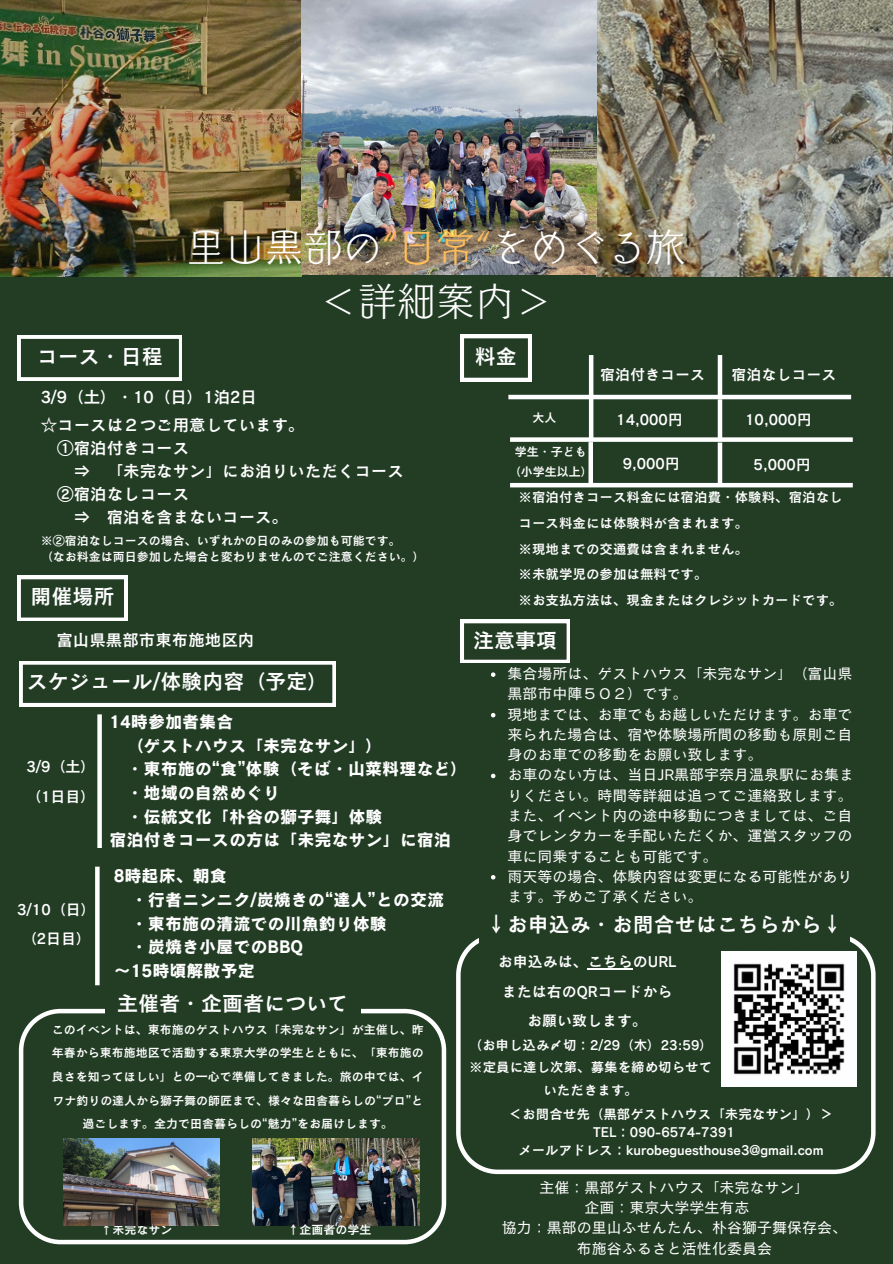
<style>
.page{position:relative;width:893px;height:1264px;background:#fff}
.page>*{position:absolute;margin:0;border:0;box-sizing:border-box;transform-origin:0 0}
.t1{font:39px "Canva Pearl Std L";color:#fff}
.t2{font:21px "Canva Cezanne Pro N DB";color:#fff}
.t3{font:17.1px "Canva Cezanne Pro N B";color:#fff}
.t4{font:16.5px "Canva Cezanne Pro N DB";color:#fff}
.t5{font:15px/20.2px "Canva Cezanne Pro N M";color:#fff}
.t6{font:15px/29.2px "Canva Cezanne Pro N DB";color:#fff;text-align:center}
.t7{font:13.5px/25.8px "Canva Cezanne Pro N DB";color:#fff}
.t8{font:12px/23.7px "Canva Cezanne Pro N DB";color:#fff;text-align:center}
.s1{color:#ffbd59}
</style>
<div class="page">
<div style="left:0;top:0;width:892px;height:1263px;background:#233d25"></div>
<svg style="left:18px;top:335px;width:164px;height:45px"></svg>
<svg style="left:18px;top:576px;width:109px;height:45px"></svg>
<svg style="left:460px;top:335px;width:71px;height:46px"></svg>
<svg style="left:19px;top:661px;width:317px;height:45px"></svg>
<div style="left:97px;top:714px;width:5px;height:134px;background:#fff"></div>
<div style="left:95px;top:866px;width:5px;height:119px;background:#fff"></div>
<svg style="left:460px;top:620px;width:110px;height:42px"></svg>
<svg style="left:19px;top:1008px;width:427px;height:235px"></svg>
<img style="left:253px;top:1138px;width:166px;height:87px">
<div style="left:105px;top:985px;width:255px;height:38px;background:#233d25"></div>
<img style="left:0;top:0;width:301px;height:277px">
<img style="left:596px;top:0;width:296px;height:277px">
<svg style="left:456px;top:936px;width:419px;height:238px"></svg>
<div style="left:479px;top:906px;width:370px;height:38px;background:#233d25"></div>
<hr style="left:508px;top:395px;width:343px;height:4px;background:#fff">
<div style="left:510px;top:437px;width:342px;height:5px;background:#fff"></div>
<hr style="left:510px;top:483px;width:342px;height:4px;background:#fff">
<div style="left:588px;top:442px;width:5px;height:41px;background:#fff"></div>
<hr style="left:589px;top:399px;width:4px;height:41px;background:#fff">
<hr style="left:589px;top:355px;width:4px;height:41px;background:#fff">
<div style="left:717px;top:355px;width:5px;height:41px;background:#fff"></div>
<div style="left:717px;top:399px;width:5px;height:41px;background:#fff"></div>
<div style="left:717px;top:442px;width:5px;height:41px;background:#fff"></div>
<img style="left:64px;top:1138px;width:155px;height:87px">
<img style="left:301px;top:0;width:295px;height:274px">
<img style="left:721px;top:951px;width:135px;height:135px">
<hr style="left:588px;top:968px;width:45px;height:1px;background:#fff">
<svg style="left:491px;top:672px;width:4px;height:5px"></svg>
<svg style="left:491px;top:713px;width:4px;height:4px"></svg>
<svg style="left:491px;top:773px;width:4px;height:5px"></svg>
<svg style="left:491px;top:875px;width:4px;height:4px"></svg>
<h2 class="t2" style="left:37px;top:345px;width:127px">コース・日程</h2>
<h6 class="t1" style="left:187px;top:228px;width:500px">里山黒部の<span class="s1">“日常“</span>をめぐる旅</h6>
<h6 class="t1" style="left:319px;top:282px;width:235px">＜詳細案内＞</h6>
<h2 class="t2" style="left:475px;top:346px;width:41px">料金</h2>
<p class="t6" style="left:600px;top:359px;width:106px">宿泊付きコース</p>
<p class="t6" style="left:731px;top:359px;width:106px">宿泊なしコース</p>
<h4 class="t4" style="left:41px;top:389px;width:212px">3/9（土）・10（日）1泊2日</h4>
<h4 class="t4" style="left:41px;top:416px;width:265px">☆コースは２つご用意しています。</h4>
<h4 class="t4" style="left:57px;top:439px;width:133px">①宿泊付きコース</h4>
<h4 class="t4" style="left:74px;top:462px;width:331px">⇒ 「未完なサン」にお泊りいただくコース</h4>
<h4 class="t4" style="left:57px;top:485px;width:133px">②宿泊なしコース</h4>
<h4 class="t4" style="left:74px;top:508px;width:216px">⇒ 宿泊を含まないコース。</h4>
<p class="t8" style="left:41px;top:528px;width:361px">※②宿泊なしコースの場合、いずれかの日のみの参加も可能です。</p>
<p class="t8" style="left:41px;top:545px;width:385px">（なお料金は両日参加した場合と変わりませんのでご注意ください。）</p>
<h2 class="t2" style="left:30px;top:585px;width:85px">開催場所</h2>
<p class="t4" style="left:56px;top:631px;width:199px">富山県黒部市東布施地区内</p>
<h2 class="t2" style="left:27px;top:671px;width:303px">スケジュール/体験内容（予定）</h2>
<p class="t6" style="left:26px;top:752px;width:71px;text-align:left">3/9（土）（1日目）</p>
<p class="t6" style="left:17px;top:894px;width:80px">3/10（日）（2日目）</p>
<h6 class="t3" style="left:109px;top:713px;width:125px">14時参加者集合</h6>
<h6 class="t3" style="left:126px;top:736px;width:258px">（ゲストハウス「未完なサン」）</h6>
<h6 class="t3" style="left:126px;top:760px;width:342px">・東布施の“食”体験（そば・山菜料理など）</h6>
<h6 class="t3" style="left:126px;top:784px;width:155px">・地域の自然めぐり</h6>
<h6 class="t3" style="left:126px;top:807px;width:258px">・伝統文化「朴谷の獅子舞」体験</h6>
<h6 class="t3" style="left:109px;top:831px;width:343px">宿泊付きコースの方は「未完なサン」に宿泊</h6>
<h6 class="t3" style="left:114px;top:867px;width:113px">8時起床、朝食</h6>
<h6 class="t3" style="left:131px;top:890px;width:315px">・行者ニンニク/炭焼きの“達人”との交流</h6>
<h6 class="t3" style="left:131px;top:914px;width:258px">・東布施の清流での川魚釣り体験</h6>
<h6 class="t3" style="left:131px;top:938px;width:174px">・炭焼き小屋でのBBQ</h6>
<h6 class="t3" style="left:114px;top:961px;width:142px">～ 15時頃解散予定</h6>
<h2 class="t2" style="left:117px;top:992px;width:232px">主催者・企画者について</h2>
<p class="t8" style="left:52px;top:1017px;width:373px">このイベントは、東布施のゲストハウス「未完なサン」が主催し、昨年春から東布施地区で活動する東京大学の学生とともに、「東布施の良さを知ってほしい」との一心で準備してきました。旅の中では、イワナ釣りの達人から獅子舞の師匠まで、様々な田舎暮らしの“プロ”と過ごします。全力で田舎暮らしの“魅力”をお届けします。</p>
<p class="t8" style="left:100px;top:1217px;width:73px">↑未完なサン</p>
<p class="t8" style="left:287px;top:1217px;width:84px">↑企画者の学生</p>
<h4 class="t8" style="left:532px;top:405px;width:24px">大人</h4>
<h6 class="t8" style="left:509px;top:441px;width:86px;line-height:20px">学生・子ども（小学生以上）</h6>
<h3 class="t6" style="left:616px;top:405px;width:68px">14,000円</h3>
<h6 class="t6" style="left:622px;top:449px;width:59px">9,000円</h6>
<h5 class="t6" style="left:745px;top:405px;width:68px">10,000円</h5>
<p class="t6" style="left:753px;top:450px;width:59px">5,000円</p>
<p class="t7" style="left:518px;top:484px;width:326px">※宿泊付きコース料金には宿泊費・体験料、宿泊なしコース料金には体験料が含まれます。<br>※現地までの交通費は含まれません。<br>※未就学児の参加は無料です。<br>※お支払方法は、現金またはクレジットカードです。</p>
<h2 class="t2" style="left:473px;top:629px;width:85px">注意事項</h2>
<h6 class="t5" style="left:507px;top:663px;width:346px">集合場所は、ゲストハウス「未完なサン」（富山県黒部市中陣５０２）です。</h6>
<h6 class="t5" style="left:507px;top:704px;width:346px">現地までは、お車でもお越しいただけます。お車で来られた場合は、宿や体験場所間の移動も原則ご自身のお車での移動をお願い致します。</h6>
<h6 class="t5" style="left:507px;top:764px;width:348px">お車のない方は、当日 JR黒部宇奈月温泉駅にお集まりください。時間等詳細は追ってご連絡致します。また、イベント内の途中移動につきましては、ご自身でレンタカーを手配いただくか、運営スタッフの車に同乗することも可能です。</h6>
<h4 class="t5" style="left:507px;top:866px;width:346px">雨天等の場合、体験内容は変更になる可能性があります。予めご了承ください。</h4>
<h2 class="t2" style="left:486px;top:913px;width:358px">↓お申込み・お問合せはこちらから↓</h2>
<p class="t6" style="left:498px;top:947px;width:180px">お申込みは、こちらのURLまたは右のQRコードからお願い致します。</p>
<p class="t7" style="left:468px;top:1031px;width:246px">（お申し込み〆切：2/29（木）23:59）</p>
<p class="t7" style="left:469px;top:1055px;width:245px;line-height:22.5px;text-align:center">※定員に達し次第、募集を締め切らせていただきます。</p>
<p class="t7" style="left:508px;top:1100px;width:326px">＜お問合せ先（黒部ゲストハウス「未完なサン」）＞</p>
<p class="t7" style="left:593px;top:1118px;width:143px">TEL：090-6574-7391</p>
<p class="t7" style="left:518px;top:1136px;width:307px">メールアドレス：kurobeguesthouse3@gmail.com</p>
<h1 class="t5" style="left:584px;top:1176px;width:226px;text-indent:-45px">主催：黒部ゲストハウス「未完なサン」企画：東京大学学生有志</h1>
<p class="t5" style="left:502px;top:1217px;width:346px;text-align:center">協力：黒部の里山ふせんたん、朴谷獅子舞保存会、布施谷ふるさと活性化委員会</p>
</div>
